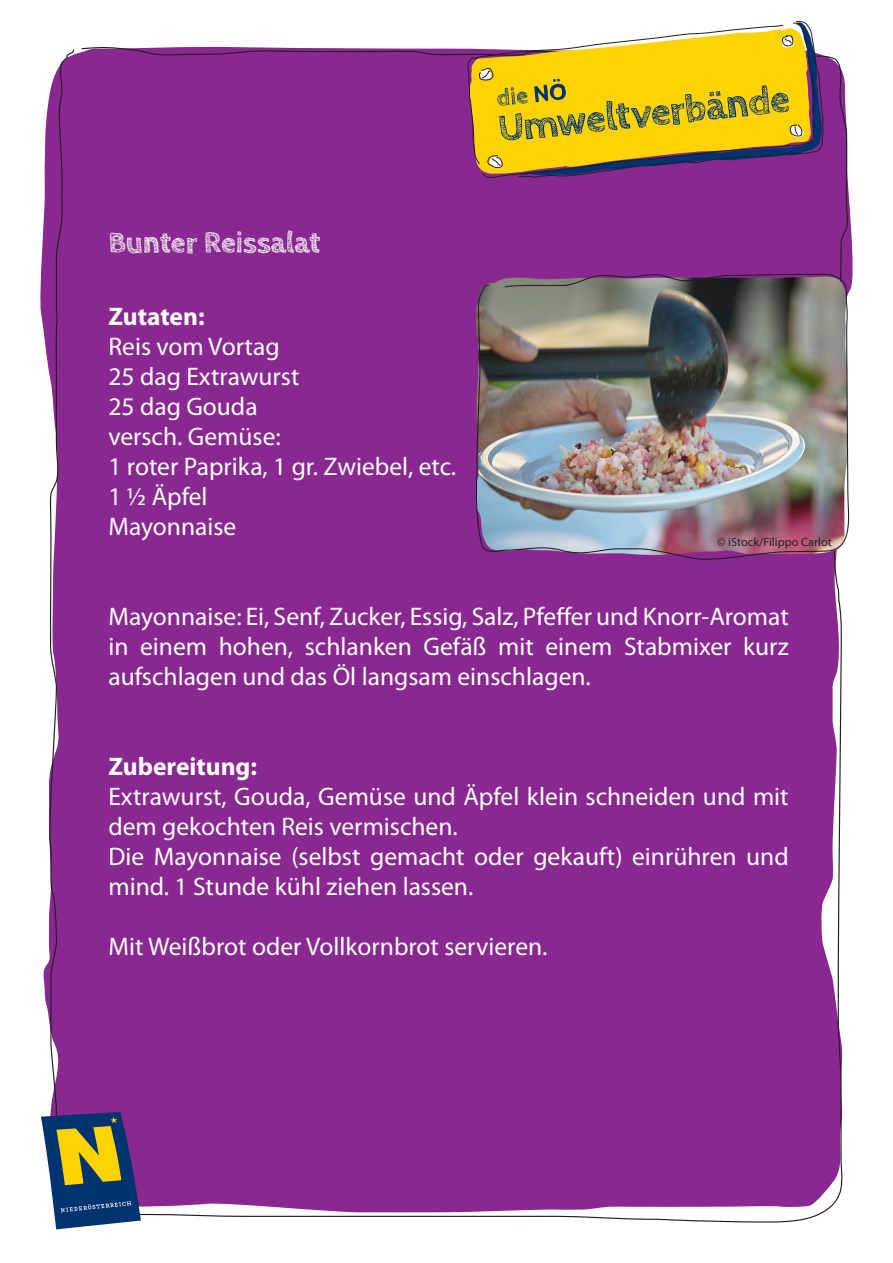
<style>
.page{position:relative;width:893px;height:1263px;background:#fff}
.page>*{position:absolute;margin:0;border:0;box-sizing:border-box;transform-origin:0 0}
.t1{font:700 30px "Cabin Sketch";color:#fff}
.t2{font:25.5px/30px "Myriad Pro";color:#fff}
.t3{font:700 25.5px "Myriad Pro";color:#fff}
.t4{font:12px "Myriad Pro";color:#231f20}
</style>
<div class="page">
<div style="left:46px;top:47px;width:802px;height:1176px;background:#892890"></div>
<svg style="left:467px;top:21px;width:357px;height:176px"></svg>
<svg style="left:479px;top:68px;width:325px;height:72px;background:#debf12"></svg>
<svg style="left:780px;top:35px;width:15px;height:14px"></svg>
<svg style="left:41px;top:1112px;width:100px;height:117px;background:#646e6e"></svg>
<img style="left:473px;top:274px;width:380px;height:286px">
<p class="t1" style="left:108px;top:225px;width:214px">Bunter Reissalat</p>
<p class="t3" style="left:108px;top:300px;width:98px">Zutaten:</p>
<p class="t2" style="left:108px;top:331px;width:349px">Reis vom Vortag<br>25 dag Extrawurst<br>25 dag Gouda<br>versch. Gemüse:<br>1 roter Paprika, 1 gr. Zwiebel, etc.<br>1 ½ Äpfel<br>Mayonnaise</p>
<p class="t4" style="left:717px;top:534px;width:116px">© iStock/Filippo Carlot</p>
<p class="t2" style="left:108px;top:601px;width:682px;text-align:justify">Mayonnaise: Ei, Senf, Zucker, Essig, Salz, Pfeffer und Knorr-Aromat in einem hohen, schlanken Gefäß mit einem Stabmixer kurz aufschlagen und das Öl langsam einschlagen.</p>
<p class="t3" style="left:108px;top:749px;width:150px">Zubereitung:</p>
<p class="t2" style="left:108px;top:781px;width:682px">Extrawurst, Gouda, Gemüse und Äpfel klein schneiden und mit dem gekochten Reis vermischen.<br>Die Mayonnaise (selbst gemacht oder gekauft) einrühren und mind. 1 Stunde kühl ziehen lassen.</p>
<p class="t2" style="left:108px;top:931px;width:441px">Mit Weißbrot oder Vollkornbrot servieren.</p>
</div>
